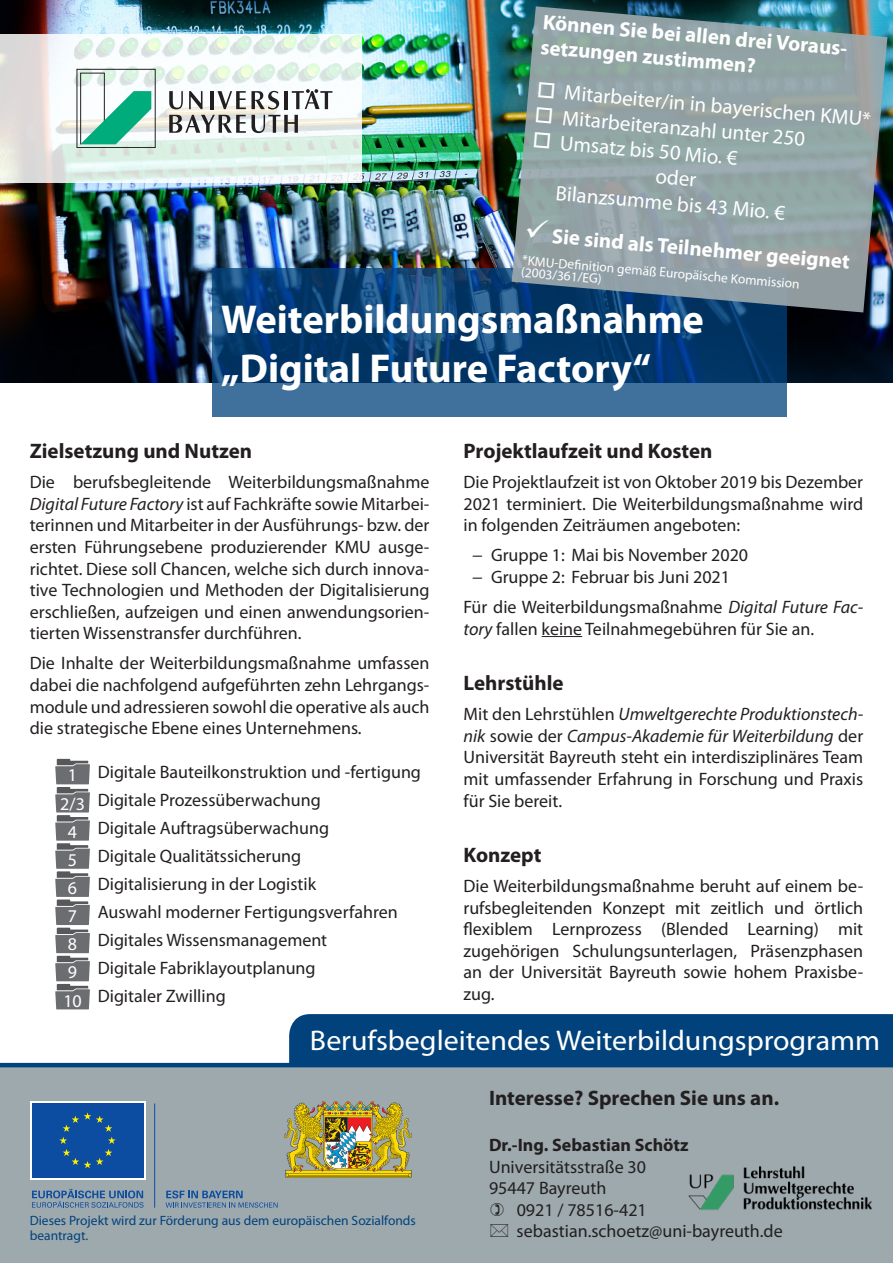
<style>
.page{position:relative;width:893px;height:1263px;background:#fff}
.page>*{position:absolute;margin:0;border:0;box-sizing:border-box;transform-origin:0 0}
.t1{font:700 40.5px "Myriad Pro";color:#fff}
.t2{font:28.5px "Myriad Pro";color:#fff;scale:1.05 1}
.t3{font:21px "Myriad Pro";color:#fff}
.t4{font:700 21px "Myriad Pro";color:#231f20}
.t5{font:700 21px/25.2px "Myriad Pro";color:#fff}
.t6{font:18px/21.6px "Myriad Pro";color:#231f20;text-align:justify}
.t7{font:700 18px "Myriad Pro";color:#231f20}
.t8{font:18px "Myriad Pro";color:#fff}
.t9{font:13.5px "Myriad Pro";color:#01427c}
.t10{font:13.5px/12px "Myriad Pro";color:#fff}
.s1{font-style:italic}
</style>
<div class="page">
<img style="left:0;top:0;width:893px;height:383px">
<div style="left:0;top:1067px;width:893px;height:196px;background:#9da9ad"></div>
<div style="left:30px;top:1101px;width:115px;height:79px;background:linear-gradient(to right,#0d4da1,#0d4da1)"></div>
<div style="left:32px;top:1103px;width:111px;height:74px;background:#0d4da1"></div>
<svg style="left:59px;top:1112px;width:57px;height:56px"></svg>
<svg style="left:166px;top:1190px;width:112px;height:18px"></svg>
<hr style="left:154px;top:1103px;width:1px;height:105px;background:#0d4da1">
<svg style="left:32px;top:1189px;width:112px;height:19px"></svg>
<img style="left:285px;top:1101px;width:126px;height:77px">
<svg style="left:0;top:34px;width:361px;height:149px"></svg>
<svg style="left:213px;top:268px;width:574px;height:149px;background:#174b7b"></svg>
<svg style="left:512px;top:6px;width:375px;height:306px;background:#83989d"></svg>
<svg style="left:80px;top:72px;width:71px;height:73px"></svg>
<div style="left:77px;top:69px;width:79px;height:79px;border:1px solid #231f20"></div>
<svg style="left:189px;top:91px;width:13px;height:18px"></svg>
<hr style="left:210px;top:91px;width:3px;height:18px;background:#231f20">
<hr style="left:284px;top:91px;width:4px;height:18px;background:#231f20">
<svg style="left:169px;top:91px;width:14px;height:18px"></svg>
<svg style="left:217px;top:91px;width:62px;height:18px"></svg>
<svg style="left:169px;top:115px;width:129px;height:18px"></svg>
<svg style="left:292px;top:89px;width:40px;height:20px"></svg>
<img style="left:689px;top:1166px;width:183px;height:44px">
<hr style="left:542px;top:636px;width:40px;height:1px;background:#231f20">
<hr style="left:0;top:1063px;width:893px;height:4px;background:#01427c">
<div style="left:289px;top:1014px;width:604px;height:49px;background:#01427c"></div>
<svg style="left:55px;top:759px;width:35px;height:250px;background:#858688"></svg>
<svg style="left:553px;top:124px;width:21px;height:2px"></svg>
<svg style="left:551px;top:149px;width:21px;height:2px"></svg>
<p class="t5" style="left:544px;top:9px;width:311px;rotate:5deg">Können Sie bei allen drei Voraus&shy;setzungen zustimmen?</p>
<p class="t3" style="left:538px;top:77px;width:337px;rotate:5deg">□ Mitarbeiter/in in bayerischen KMU*</p>
<p class="t3" style="left:536px;top:102px;width:273px;rotate:5deg">□ Mitarbeiteranzahl unter 250</p>
<p class="t3" style="left:534px;top:127px;width:207px;rotate:5deg">□ Umsatz bis 50 Mio. €</p>
<p class="t3" style="left:657px;top:163px;width:42px;rotate:5deg">oder</p>
<p class="t3" style="left:557px;top:180px;width:232px;rotate:5deg">Bilanzsumme bis 43 Mio. €</p>
<p class="t5" style="left:526px;top:220px;width:328px;rotate:5deg">✓ Sie sind als Teilnehmer geeignet</p>
<p class="t10" style="left:523px;top:254px;width:280px;rotate:5deg">*KMU-Defi nition gemäß Europäische Kommission (2003/361/EG)</p>
<p class="t1" style="left:221px;top:293px;width:484px">Weiterbildungsmaßnahme</p>
<p class="t1" style="left:221px;top:342px;width:432px">„Digital Future Factory“</p>
<p class="t4" style="left:463px;top:437px;width:251px">Projektlaufzeit und Kosten</p>
<p class="t6" style="left:463px;top:471px;width:401px">Die Projektlaufzeit ist von Oktober 2019 bis Dezember 2021 terminiert. Die Weiterbildungsmaßnahme wird in folgenden Zeiträumen angeboten:</p>
<p class="t6" style="left:472px;top:544px;width:278px">− Gruppe 1: Mai bis November 2020</p>
<p class="t6" style="left:472px;top:566px;width:260px">− Gruppe 2: Februar bis Juni 2021</p>
<p class="t6" style="left:463px;top:596px;width:401px">Für die Weiterbildungsmaßnahme <span class="s1">Digital Future Fac&shy;tory</span> fallen keine Teilnahmegebühren für Sie an.</p>
<p class="t4" style="left:463px;top:669px;width:102px">Lehrstühle</p>
<p class="t6" style="left:463px;top:703px;width:401px">Mit den Lehrstühlen <span class="s1">Umweltgerechte Produktionstech&shy;nik</span> sowie der <span class="s1">Campus-Akademie für Weiterbildung</span> der Universität Bayreuth steht ein interdisziplinäres Team mit umfassender Erfahrung in Forschung und Praxis für Sie bereit.</p>
<p class="t4" style="left:30px;top:437px;width:224px">Zielsetzung und Nutzen</p>
<p class="t6" style="left:30px;top:471px;width:401px">Die berufsbegleitende Weiterbildungsmaßnahme <span class="s1">Digital Future Factory</span> ist auf Fachkräfte sowie Mitarbei&shy;terinnen und Mitarbeiter in der Ausführungs- bzw. der ersten Führungsebene produzierender KMU ausge&shy;richtet. Diese soll Chancen, welche sich durch innova&shy;tive Technologien und Methoden der Digitalisierung erschließen, aufzeigen und einen anwendungsorien&shy;tierten Wissenstransfer durchführen.</p>
<p class="t6" style="left:30px;top:652px;width:401px">Die Inhalte der Weiterbildungsmaßnahme umfassen dabei die nachfolgend aufgeführten zehn Lehrgangs&shy;module und adressieren sowohl die operative als auch die strategische Ebene eines Unternehmens.</p>
<p class="t6" style="left:98px;top:761px;width:325px">Digitale Bauteilkonstruktion und -fertigung</p>
<p class="t6" style="left:98px;top:789px;width:225px">Digitale Prozessüberwachung</p>
<p class="t6" style="left:98px;top:817px;width:233px">Digitale Auftragsüberwachung</p>
<p class="t6" style="left:98px;top:845px;width:205px">Digitale Qualitätssicherung</p>
<p class="t6" style="left:98px;top:873px;width:220px">Digitalisierung in der Logistik</p>
<p class="t6" style="left:98px;top:901px;width:301px">Auswahl moderner Fertigungsverfahren</p>
<p class="t6" style="left:98px;top:929px;width:231px">Digitales Wissensmanagement</p>
<p class="t6" style="left:98px;top:957px;width:219px">Digitale Fabriklayoutplanung</p>
<p class="t6" style="left:98px;top:985px;width:129px">Digitaler Zwilling</p>
<p class="t8" style="left:68px;top:764px;width:11px">1</p>
<p class="t8" style="left:60px;top:792px;width:26px">2/3</p>
<p class="t8" style="left:68px;top:820px;width:11px">4</p>
<p class="t4" style="left:463px;top:841px;width:80px">Konzept</p>
<p class="t6" style="left:463px;top:875px;width:401px">Die Weiterbildungsmaßnahme beruht auf einem be&shy;rufsbegleitenden Konzept mit zeitlich und örtlich flexiblem Lernprozess (Blended Learning) mit zugehörigen Schulungsunterlagen, Präsenzphasen an der Universität Bayreuth sowie hohem Praxisbe&shy;zug.</p>
<p class="t2" style="left:310px;top:1023px;width:544px">Berufsbegleitendes Weiterbildungsprogramm</p>
<p class="t8" style="left:68px;top:849px;width:11px">5</p>
<p class="t8" style="left:68px;top:877px;width:11px">6</p>
<p class="t8" style="left:68px;top:905px;width:11px">7</p>
<p class="t8" style="left:68px;top:933px;width:11px">8</p>
<p class="t8" style="left:68px;top:961px;width:11px">9</p>
<p class="t8" style="left:63px;top:989px;width:20px">10</p>
<p class="t9" style="left:30px;top:1212px;width:388px">Dieses Projekt wird zur Förderung aus dem europäischen Sozialfonds</p>
<p class="t9" style="left:30px;top:1227px;width:60px">beantragt.</p>
<p class="t4" style="left:489px;top:1084px;width:292px">Interesse? Sprechen Sie uns an.</p>
<p class="t7" style="left:489px;top:1133px;width:201px">Dr.-Ing. Sebastian Schötz</p>
<p class="t6" style="left:489px;top:1155px;width:158px">Universitätsstraße 30</p>
<p class="t6" style="left:489px;top:1177px;width:119px">95447 Bayreuth</p>
<p class="t6" style="left:517px;top:1199px;width:132px">0921 / 78516-421</p>
<p class="t6" style="left:517px;top:1220px;width:268px">sebastian.schoetz@uni-bayreuth.de</p>
</div>
